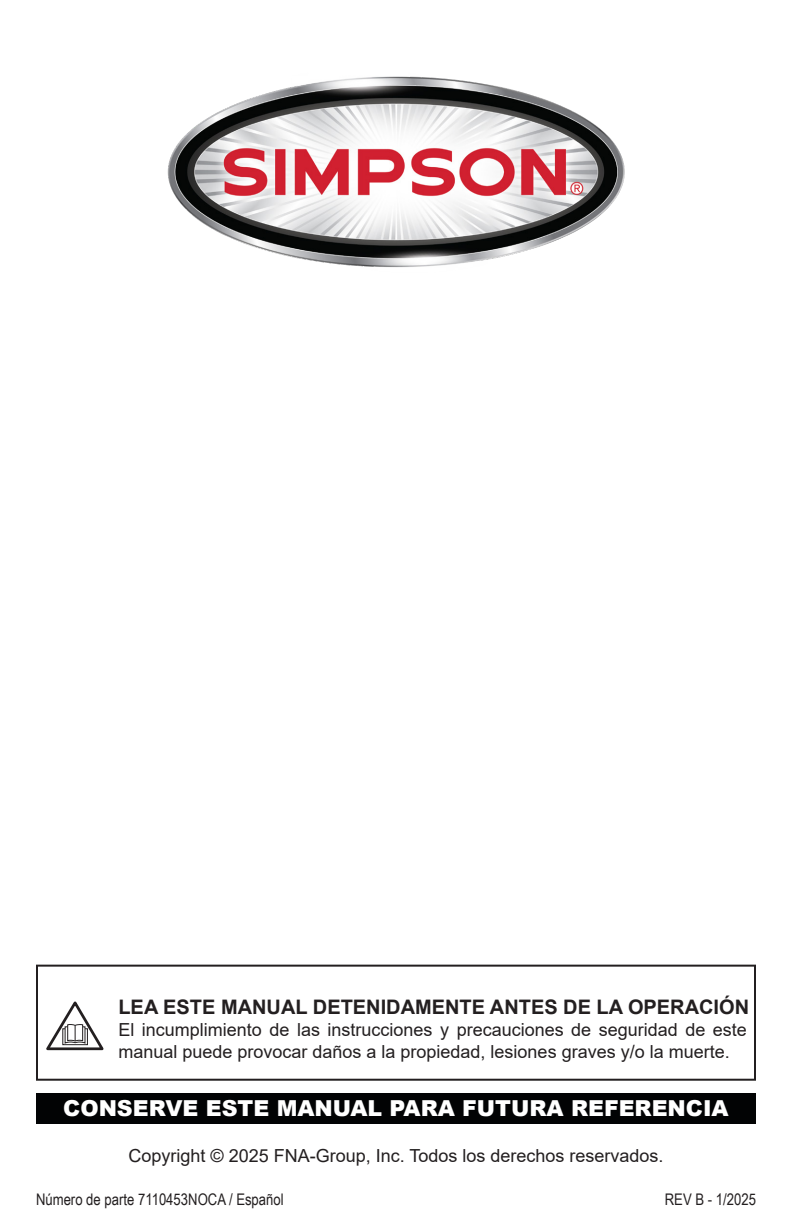
<style>
.page{position:relative;width:792px;height:1224px;background:#fff}
.page>*{position:absolute;margin:0;border:0;box-sizing:border-box;transform-origin:0 0}
.t1{font:900 22px "Arial";color:#fff}
.t2{font:700 20px "Arial";color:#231f20}
.t3{font:18px/21.6px "Arial";color:#231f20}
.t4{font:16px "Arial Narrow";color:#231f20}
</style>
<div class="page">
<img style="left:167px;top:76px;width:458px;height:191px">
<svg style="left:46px;top:1001px;width:58px;height:49px"></svg>
<div style="left:36px;top:965px;width:720px;height:116px;border:2px solid #231f20"></div>
<div style="left:36px;top:1093px;width:720px;height:30px;background:#020304"></div>
<p class="t2" style="left:118px;top:993px;width:632px">LEA ESTE MANUAL DETENIDAMENTE ANTES DE LA OPERACIÓN</p>
<p class="t3" style="left:118px;top:1019px;width:630px">El incumplimiento de las instrucciones y precauciones de seguridad de este manual puede provocar daños a la propiedad, lesiones graves y/o la muerte.</p>
<p class="t1" style="left:63px;top:1092px;width:667px">CONSERVE ESTE MANUAL PARA FUTURA REFERENCIA</p>
<p class="t3" style="left:128px;top:1145px;width:537px">Copyright © 2025 FNA-Group, Inc. Todos los derechos reservados.</p>
<p class="t4" style="left:36px;top:1187px;width:249px">Número de parte 7110453NOCA / Español</p>
<p class="t4" style="left:665px;top:1187px;width:93px">REV B - 1/2025</p>
</div>
